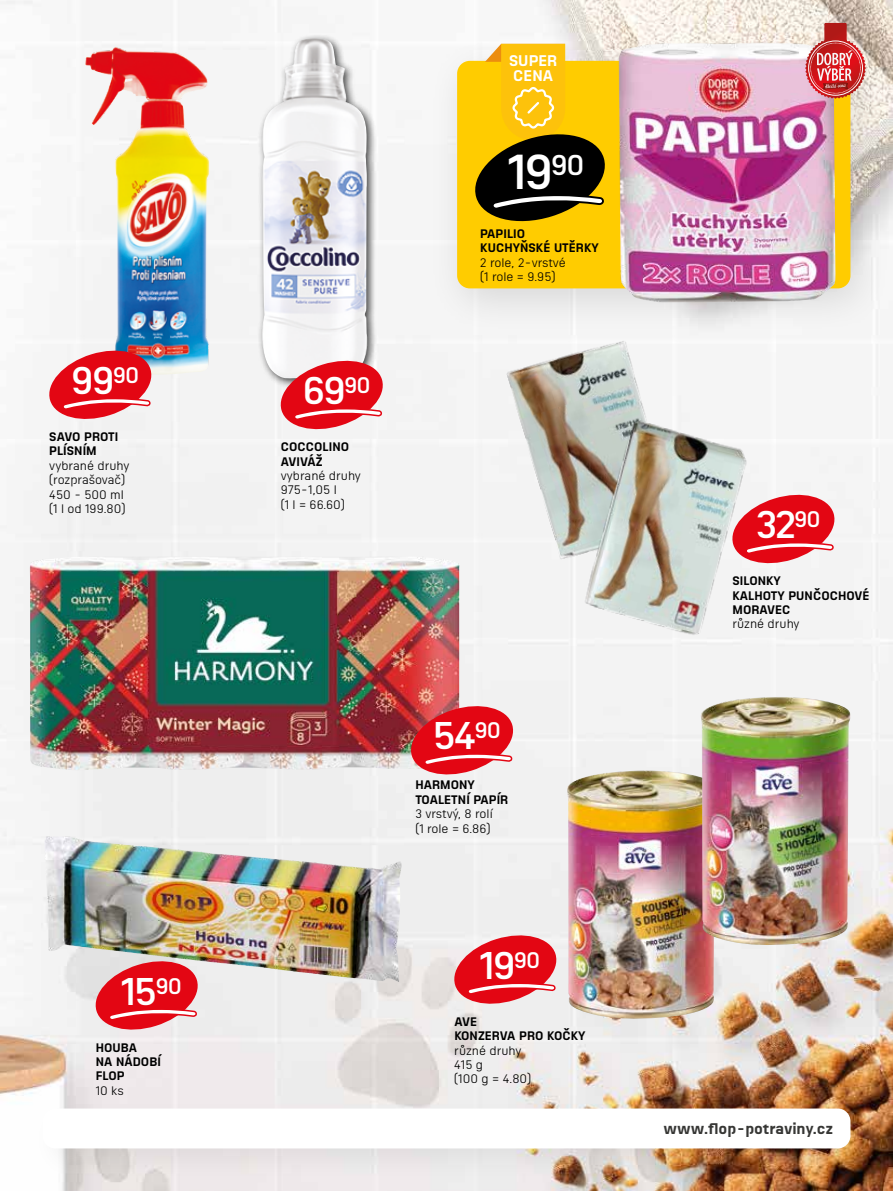
<style>
.page{position:relative;width:893px;height:1191px;background:#fff}
.page>*{position:absolute;margin:0;border:0;box-sizing:border-box;transform-origin:0 0}
.t1{font:600 47.7px "Sizmo Pro";color:#fff}
.t2{font:600 37.5px "Sizmo Pro";letter-spacing:-.05em;color:#fff}
.t3{font:700 15px "Sizmo Pro";letter-spacing:-.01em;color:#373735}
.t4{font:700 15px/15px "Sizmo Pro";letter-spacing:.005em;color:#fff}
.t5{font:12px/14.4px "Sizmo Pro";color:#000}
.t6{font:700 12px/14.4px "Sizmo Pro";letter-spacing:.005em;color:#000}
</style>
<div class="page">
<img style="left:0;top:0;width:893px;height:1191px">
<div style="left:426px;top:34px;width:467px;height:302px;background:#000;opacity:.12"></div>
<div style="left:457px;top:61px;width:393px;height:227px;background:#fc0;border-radius:13px"></div>
<div style="left:32px;top:1097px;width:853px;height:86px;background:#000;opacity:.06"></div>
<div style="left:43px;top:1108px;width:807px;height:40px;background:#fff;border-radius:13px"></div>
<svg style="left:450px;top:930px;width:110px;height:78px"></svg>
<svg style="left:91px;top:982px;width:111px;height:52px"></svg>
<img style="left:85px;top:47px;width:126px;height:327px">
<div style="left:257px;top:34px;width:121px;height:356px;background:#000;opacity:.75"></div>
<img style="left:260px;top:38px;width:110px;height:340px">
<img style="left:619px;top:42px;width:217px;height:260px">
<svg style="left:805px;top:23px;width:61px;height:76px"></svg>
<img style="left:567px;top:770px;width:150px;height:249px">
<img style="left:701px;top:697px;width:149px;height:249px">
<img style="left:44px;top:836px;width:355px;height:146px">
<img style="left:29px;top:556px;width:431px;height:215px">
<svg style="left:470px;top:44px;width:140px;height:178px"></svg>
<svg style="left:791px;top:490px;width:48px;height:78px"></svg>
<svg style="left:277px;top:356px;width:110px;height:78px"></svg>
<svg style="left:45px;top:346px;width:111px;height:78px"></svg>
<svg style="left:407px;top:701px;width:110px;height:78px"></svg>
<img style="left:477px;top:311px;width:230px;height:275px">
<img style="left:576px;top:384px;width:215px;height:268px">
<h2 class="t2" style="left:71px;top:349px;width:70px">99<sup>90</sup></h2>
<p class="t6" style="left:49px;top:428px;width:71px">SAVO PROTI<br>PLÍSNÍM</p>
<p class="t5" style="left:49px;top:457px;width:82px">vybrané druhy (rozprašovač)<br>450 - 500 ml (1 l od 199.80)</p>
<h2 class="t2" style="left:121px;top:959px;width:62px">15<sup>90</sup></h2>
<p class="t6" style="left:96px;top:1038px;width:67px">HOUBA<br>NA NÁDOBÍ<br>FLOP</p>
<p class="t5" style="left:96px;top:1082px;width:30px">10 ks</p>
<h2 class="t2" style="left:302px;top:359px;width:70px">69<sup>90</sup></h2>
<p class="t6" style="left:281px;top:438px;width:70px">COCCOLINO<br>AVIVÁŽ</p>
<p class="t5" style="left:281px;top:467px;width:82px">vybrané druhy<br>975-1,05 l<br>(1 l = 66.60)</p>
<p class="t4" style="left:509px;top:51px;width:50px">SUPER<br>CENA</p>
<h1 class="t1" style="left:508px;top:132px;width:78px">19<sup>90</sup></h1>
<p class="t6" style="left:480px;top:225px;width:120px">PAPILIO<br>KUCHYŇSKÉ UTĚRKY</p>
<p class="t5" style="left:480px;top:254px;width:87px">2 role, 2-vrstvé (1 role = 9.95)</p>
<h2 class="t2" style="left:433px;top:704px;width:70px">54<sup>90</sup></h2>
<p class="t6" style="left:415px;top:776px;width:94px">HARMONY<br>TOALETNÍ PAPÍR</p>
<p class="t5" style="left:415px;top:805px;width:79px">3 vrstvý, 8 rolí (1 role = 6.86)</p>
<h2 class="t2" style="left:480px;top:933px;width:62px">19<sup>90</sup></h2>
<p class="t6" style="left:454px;top:1012px;width:133px">AVE<br>KONZERVA PRO KOČKY</p>
<p class="t5" style="left:454px;top:1042px;width:78px">různé druhy<br>415 g<br>(100 g = 4.80)</p>
<h2 class="t2" style="left:756px;top:493px;width:66px">32<sup>90</sup></h2>
<p class="t6" style="left:732px;top:572px;width:139px">SILONKY<br>KALHOTY PUNČOCHOVÉ<br>MORAVEC</p>
<p class="t5" style="left:732px;top:616px;width:69px">různé druhy</p>
<p class="t3" style="left:663px;top:1115px;width:171px">www.flop-potraviny.cz</p>
</div>
